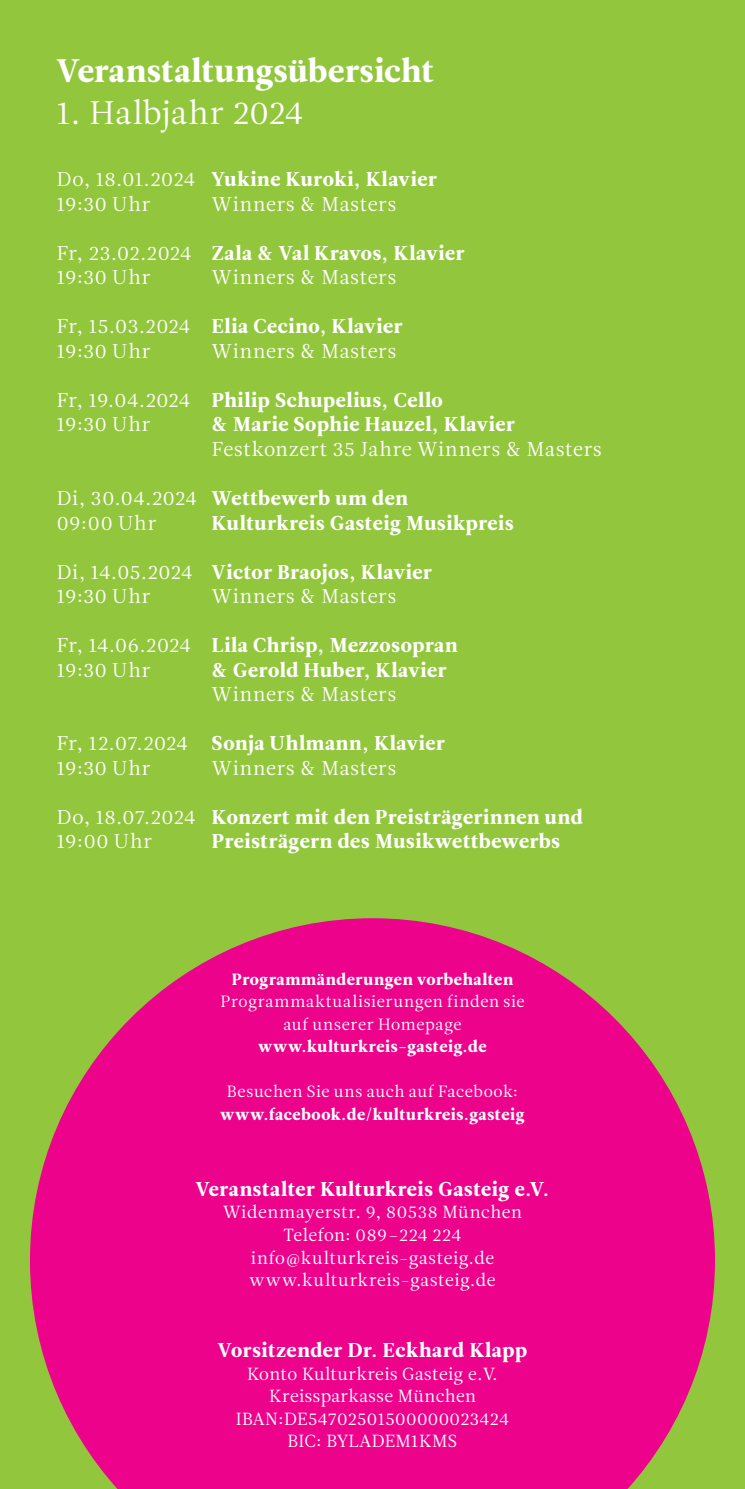
<style>
.page{position:relative;width:745px;height:1489px;background:#fff}
.page>*{position:absolute;margin:0;border:0;box-sizing:border-box;transform-origin:0 0}
.t1{font:32.5px "Leitura News Roman 4";letter-spacing:.015em;color:#fff}
.t2{font:32.5px "Leitura News Roman 1";letter-spacing:.01em;color:#fff}
.t3{font:20px "Leitura News Roman 4";letter-spacing:.035em;color:#fff}
.t4{font:20px "Leitura News Roman 1";letter-spacing:.035em;color:#fff}
.t5{font:17.5px/22.5px "Leitura News Roman 1";letter-spacing:.02em;color:#fff;text-align:center}
.t6{font:16.25px "Leitura News Roman 4";letter-spacing:.04em;color:#fff}
.t7{font:16.25px/22.5px "Leitura News Roman 1";letter-spacing:.035em;color:#fff;text-align:center}
.s1{font-family:"Leitura News Roman 1"}
</style>
<div class="page">
<div style="left:0;top:0;width:744px;height:1488px;background:#92c73d"></div>
<svg style="left:30px;top:918px;width:684px;height:570px;fill:#ed028c"></svg>
<h1 class="t1" style="left:57px;top:51px;width:379px">Veranstaltungsübersicht</h1>
<h1 class="t2" style="left:57px;top:94px;width:248px">1. Halbjahr 2024</h1>
<p class="t3" style="left:57px;top:167px;width:381px"><span class="s1">Do, 18.01.2024</span> Yukine Kuroki, Klavier</p>
<p class="t4" style="left:57px;top:192px;width:95px">19:30 Uhr</p>
<p class="t4" style="left:212px;top:192px;width:186px">Winners &amp; Masters</p>
<p class="t3" style="left:57px;top:241px;width:409px"><span class="s1">Fr, 23.02.2024</span> Zala &amp; Val Kravos, Klavier</p>
<p class="t4" style="left:57px;top:266px;width:95px">19:30 Uhr</p>
<p class="t4" style="left:212px;top:266px;width:186px">Winners &amp; Masters</p>
<p class="t3" style="left:57px;top:314px;width:347px"><span class="s1">Fr, 15.03.2024</span> Elia Cecino, Klavier</p>
<p class="t4" style="left:57px;top:339px;width:95px">19:30 Uhr</p>
<p class="t4" style="left:212px;top:339px;width:186px">Winners &amp; Masters</p>
<p class="t3" style="left:57px;top:388px;width:387px"><span class="s1">Fr, 19.04.2024</span> Philip Schupelius, Cello</p>
<p class="t4" style="left:57px;top:413px;width:95px">19:30 Uhr</p>
<p class="t3" style="left:212px;top:412px;width:304px">&amp; Marie Sophie Hauzel, Klavier</p>
<p class="t4" style="left:212px;top:437px;width:391px">Festkonzert 35 Jahre Winners &amp; Masters</p>
<p class="t3" style="left:57px;top:486px;width:352px"><span class="s1">Di, 30.04.2024</span> Wettbewerb um den</p>
<p class="t4" style="left:57px;top:511px;width:101px">09:00 Uhr</p>
<p class="t3" style="left:212px;top:510px;width:303px">Kulturkreis Gasteig Musikpreis</p>
<p class="t3" style="left:57px;top:559px;width:376px"><span class="s1">Di, 14.05.2024</span> Victor Braojos, Klavier</p>
<p class="t4" style="left:57px;top:584px;width:95px">19:30 Uhr</p>
<p class="t4" style="left:212px;top:584px;width:186px">Winners &amp; Masters</p>
<p class="t3" style="left:57px;top:633px;width:402px"><span class="s1">Fr, 14.06.2024</span> Lila Chrisp, Mezzosopran</p>
<p class="t4" style="left:57px;top:658px;width:95px">19:30 Uhr</p>
<p class="t3" style="left:212px;top:657px;width:236px">&amp; Gerold Huber, Klavier</p>
<p class="t4" style="left:212px;top:682px;width:186px">Winners &amp; Masters</p>
<p class="t3" style="left:57px;top:731px;width:389px"><span class="s1">Fr, 12.07.2024</span> Sonja Uhlmann, Klavier</p>
<p class="t4" style="left:57px;top:756px;width:95px">19:30 Uhr</p>
<p class="t4" style="left:212px;top:756px;width:186px">Winners &amp; Masters</p>
<p class="t3" style="left:57px;top:804px;width:527px"><span class="s1">Do, 18.07.2024</span> Konzert mit den Preisträgerinnen und</p>
<p class="t4" style="left:57px;top:829px;width:97px">19:00 Uhr</p>
<p class="t3" style="left:212px;top:829px;width:349px">Preisträgern des Musikwettbewerbs</p>
<p class="t6" style="left:232px;top:969px;width:282px">Programmänderungen vorbehalten</p>
<p class="t7" style="left:220px;top:990px;width:305px">Programmaktualisierungen finden sie auf unserer Homepage</p>
<p class="t6" style="left:258px;top:1036px;width:229px">www.kulturkreis-gasteig.de</p>
<p class="t7" style="left:227px;top:1080px;width:292px">Besuchen Sie uns auch auf Facebook:</p>
<p class="t6" style="left:220px;top:1104px;width:305px">www.facebook.de/kulturkreis.gasteig</p>
<p class="t3" style="left:195px;top:1176px;width:355px">Veranstalter Kulturkreis Gasteig e.V.</p>
<p class="t5" style="left:223px;top:1201px;width:300px">Widenmayerstr. 9, 80538 München<br>Telefon: 089–224 224 info@kulturkreis- gasteig.de www.kulturkreis- gasteig.de</p>
<p class="t3" style="left:218px;top:1338px;width:310px">Vorsitzender Dr. Eckhard Klapp</p>
<p class="t5" style="left:236px;top:1362px;width:274px">Konto Kulturkreis Gasteig e.V.<br>Kreissparkasse München<br>IBAN:DE54702501500000023424<br>BIC: BYLADEM1KMS</p>
</div>
